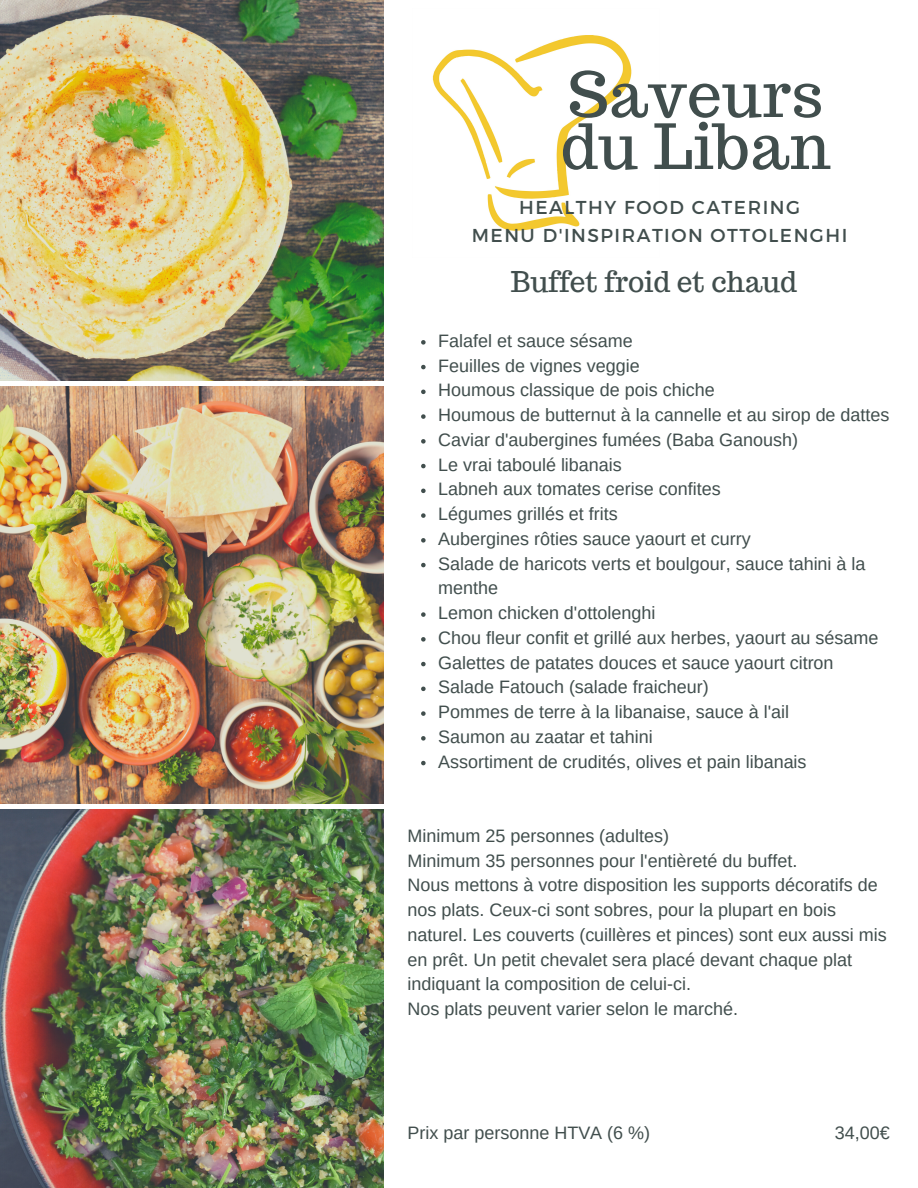
<style>
.page{position:relative;width:918px;height:1188px;background:#fff}
.page>*{position:absolute;margin:0;border:0;box-sizing:border-box;transform-origin:0 0}
.t1{font:62.1px/52.1px "Trocchi";letter-spacing:.01em;color:#414e4d}
.t2{font:28.05px "Trocchi";color:#414e4d}
.t3{font:18.75px/28.2px "Montserrat";letter-spacing:.08em;color:#414e4d;text-align:center}
.t4{font:18px/24.8px "Arimo";color:#414e4d}
</style>
<div class="page">
<img style="left:0;top:0;width:383px;height:381px">
<img style="left:0;top:386px;width:383px;height:418px">
<img style="left:0;top:809px;width:383px;height:379px">
<img style="left:432px;top:35px;width:200px;height:196px">
<svg style="left:421px;top:340px;width:5px;height:5px"></svg>
<svg style="left:421px;top:365px;width:5px;height:4px"></svg>
<svg style="left:421px;top:390px;width:5px;height:4px"></svg>
<svg style="left:421px;top:414px;width:5px;height:5px"></svg>
<svg style="left:421px;top:439px;width:5px;height:5px"></svg>
<svg style="left:421px;top:464px;width:5px;height:4px"></svg>
<svg style="left:421px;top:489px;width:5px;height:4px"></svg>
<svg style="left:421px;top:513px;width:5px;height:5px"></svg>
<svg style="left:421px;top:538px;width:5px;height:5px"></svg>
<svg style="left:421px;top:563px;width:5px;height:4px"></svg>
<svg style="left:421px;top:612px;width:5px;height:5px"></svg>
<svg style="left:421px;top:637px;width:5px;height:5px"></svg>
<svg style="left:421px;top:662px;width:5px;height:4px"></svg>
<svg style="left:421px;top:687px;width:5px;height:4px"></svg>
<svg style="left:421px;top:711px;width:5px;height:5px"></svg>
<svg style="left:421px;top:736px;width:5px;height:5px"></svg>
<svg style="left:421px;top:761px;width:5px;height:4px"></svg>
<h1 class="t1" style="left:561px;top:68px;width:272px">Saveurs du Liban</h1>
<p class="t3" style="left:472px;top:192px;width:377px">HEALTHY FOOD CATERING<br>MENU D'INSPIRATION OTTOLENGHI</p>
<h2 class="t2" style="left:511px;top:263px;width:288px">Buffet froid et chaud</h2>
<p class="t4" style="left:438px;top:328px;width:453px">Falafel et sauce sésame<br>Feuilles de vignes veggie<br>Houmous classique de pois chiche<br>Houmous de butternut à la cannelle et au sirop de dattes Caviar d'aubergines fumées (Baba Ganoush)<br>Le vrai taboulé libanais<br>Labneh aux tomates cerise confites<br>Légumes grillés et frits<br>Aubergines rôties sauce yaourt et curry<br>Salade de haricots verts et boulgour, sauce tahini à la menthe<br>Lemon chicken d'ottolenghi<br>Chou fleur confit et grillé aux herbes, yaourt au sésame Galettes de patates douces et sauce yaourt citron Salade Fatouch (salade fraicheur)<br>Pommes de terre à la libanaise, sauce à l'ail<br>Saumon au zaatar et tahini<br>Assortiment de crudités, olives et pain libanais</p>
<p class="t4" style="left:408px;top:823px;width:481px">Minimum 25 personnes (adultes)<br>Minimum 35 personnes pour l'entièreté du buffet.<br>Nous mettons à votre disposition les supports décoratifs de nos plats. Ceux-ci sont sobres, pour la plupart en bois naturel. Les couverts (cuillères et pinces) sont eux aussi mis en prêt. Un petit chevalet sera placé devant chaque plat indiquant la composition de celui-ci.<br>Nos plats peuvent varier selon le marché.</p>
<p class="t4" style="left:408px;top:1120px;width:244px">Prix par personne HTVA (6 %)</p>
<p class="t4" style="left:835px;top:1120px;width:56px">34,00€</p>
</div>
